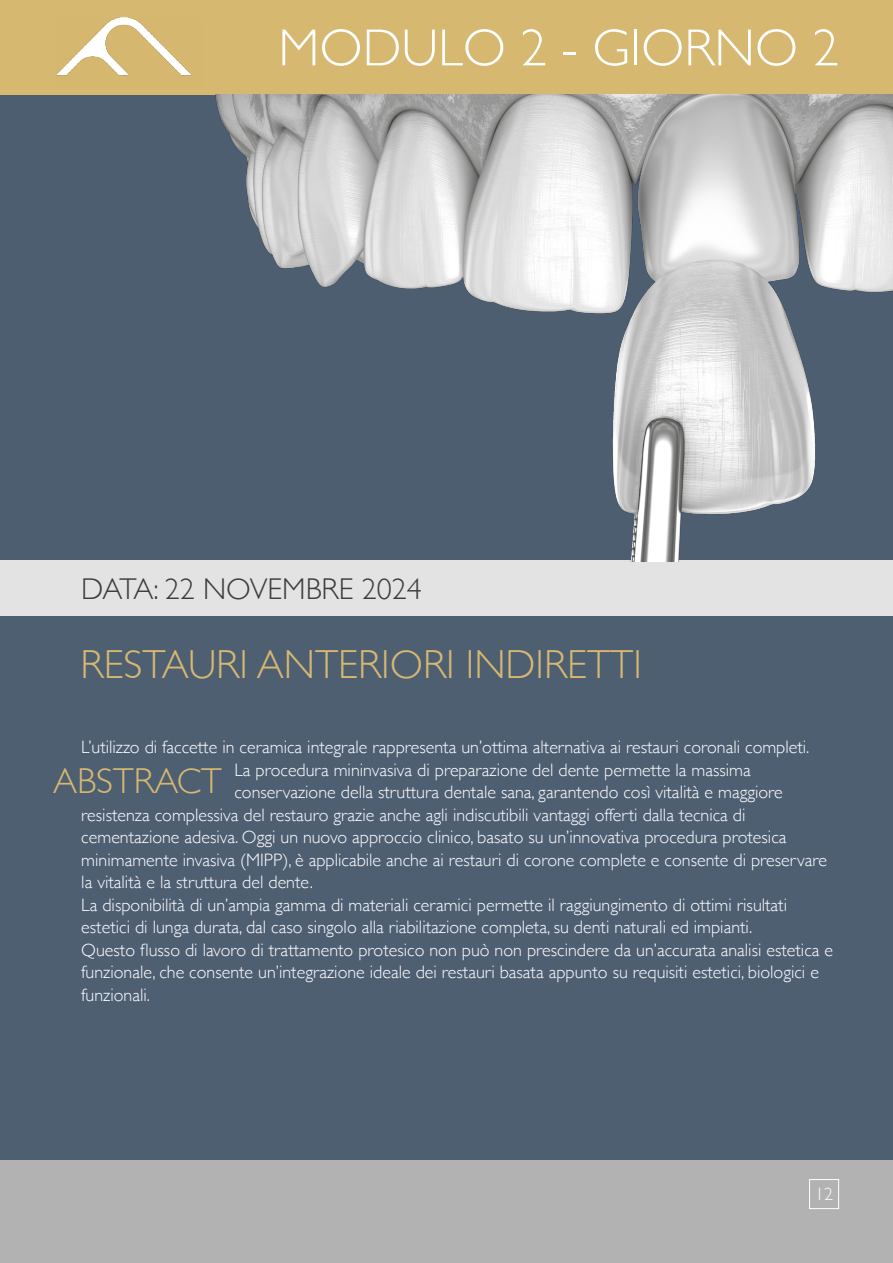
<style>
.page{position:relative;width:893px;height:1263px;background:#4e5f72}
.page>*{position:absolute;margin:0;border:0;box-sizing:border-box;transform-origin:0 0}
.t1{font:300 52.5px "Gill Sans";color:#fff}
.t2{font:300 40.5px "Gill Sans";color:#d6b871}
.t3{font:300 36px "Gill Sans";color:#d6b871}
.t4{font:300 30px "Gill Sans";color:#3c3c3b}
.t5{font:300 18px "Gill Sans";color:#fff}
</style>
<div class="page">
<div style="left:0;top:1160px;width:893px;height:103px;background:#b3b2b2"></div>
<div style="left:0;top:0;width:893px;height:94px;background:#d6b871"></div>
<div style="left:809px;top:1179px;width:30px;height:30px;border:1px solid #fff"></div>
<div style="left:0;top:561px;width:893px;height:55px;background:#e3e3e3"></div>
<img style="left:56px;top:18px;width:136px;height:58px">
<img style="left:0;top:94px;width:892px;height:467px">
<h1 class="t1" style="left:278px;top:7px;width:562px">MODULO 2 - GIORNO 2</h1>
<h3 class="t4" style="left:81px;top:565px;width:342px">DATA: 22 NOVEMBRE 2024</h3>
<h2 class="t2" style="left:81px;top:633px;width:563px">RESTAURI ANTERIORI INDIRETTI</h2>
<p class="t5" style="left:81px;top:733px;width:730px">L’utilizzo di faccette in ceramica integrale rappresenta un’ottima alternativa ai restauri coronali completi.</p>
<p class="t5" style="left:234px;top:755px;width:518px">La procedura mininvasiva di preparazione del dente permette la massima</p>
<p class="t5" style="left:234px;top:778px;width:550px">conservazione della struttura dentale sana, garantendo così vitalità e maggiore</p>
<p class="t5" style="left:81px;top:800px;width:666px">resistenza complessiva del restauro grazie anche agli indiscutibili vantaggi offerti dalla tecnica di</p>
<p class="t5" style="left:81px;top:823px;width:707px">cementazione adesiva. Oggi un nuovo approccio clinico, basato su un’innovativa procedura protesica</p>
<p class="t5" style="left:81px;top:845px;width:747px">minimamente invasiva (MIPP), è applicabile anche ai restauri di corone complete e consente di preservare</p>
<p class="t5" style="left:81px;top:868px;width:233px">la vitalità e la struttura del dente.</p>
<p class="t5" style="left:81px;top:890px;width:707px">La disponibilità di un’ampia gamma di materiali ceramici permette il raggiungimento di ottimi risultati</p>
<p class="t5" style="left:81px;top:913px;width:672px">estetici di lunga durata, dal caso singolo alla riabilitazione completa, su denti naturali ed impianti.</p>
<p class="t5" style="left:81px;top:935px;width:753px">Questo flusso di lavoro di trattamento protesico non può non prescindere da un’accurata analisi estetica e</p>
<p class="t5" style="left:81px;top:958px;width:739px">funzionale, che consente un’integrazione ideale dei restauri basata appunto su requisiti estetici, biologici e</p>
<p class="t5" style="left:81px;top:980px;width:70px">funzionali.</p>
<h3 class="t3" style="left:53px;top:753px;width:170px">ABSTRACT</h3>
<p class="t5" style="left:815px;top:1180px;width:19px">12</p>
</div>
